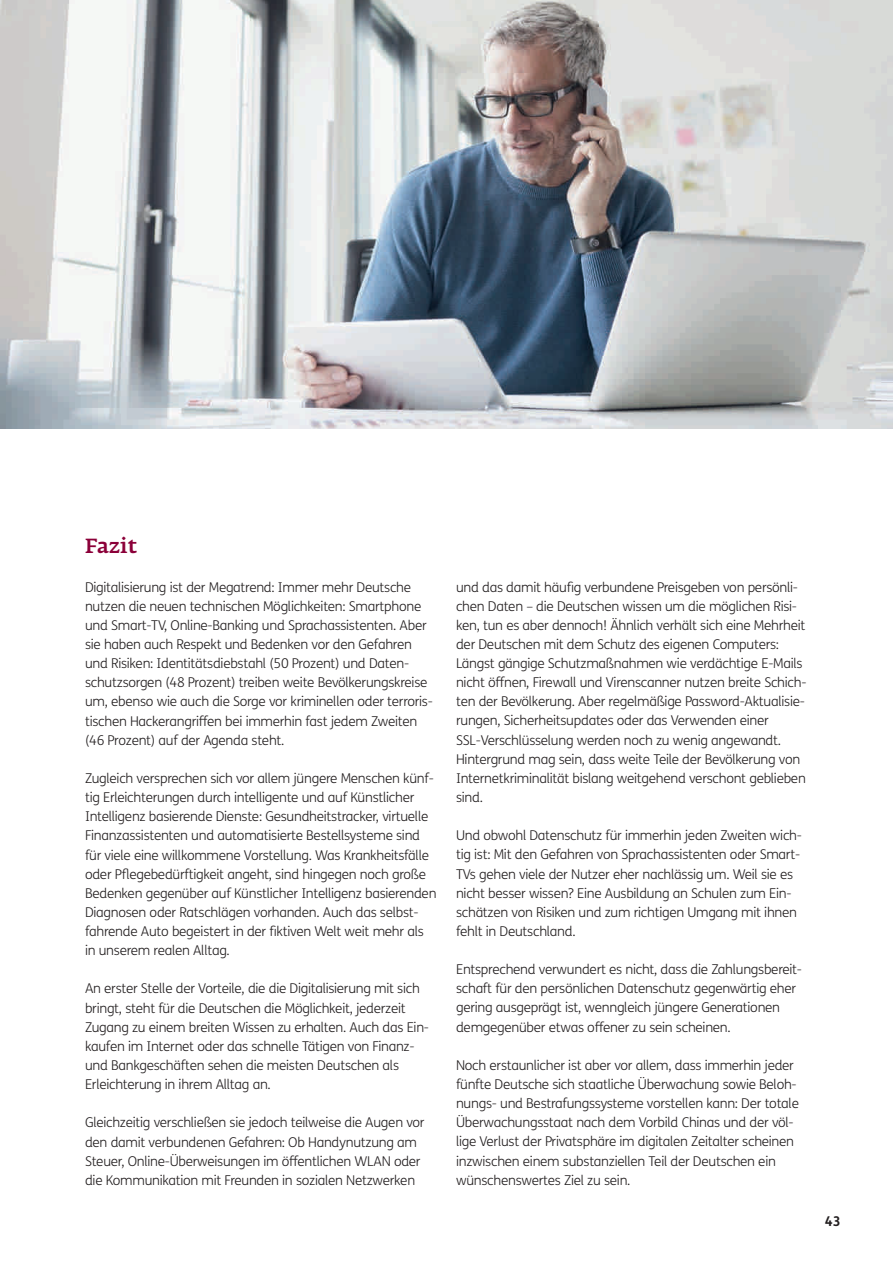
<style>
.page{position:relative;width:893px;height:1263px;background:#fff}
.page>*{position:absolute;margin:0;border:0;box-sizing:border-box;transform-origin:0 0}
.t1{font:500 20.25px "Fedra Serif A Pro";color:#8b0039}
.t2{font:300 13.5px/19.2px "FS Me Pro";letter-spacing:-.02em;color:#231f20}
.t3{font:700 13.5px "FS Me";color:#231f20}
</style>
<div class="page">
<img style="left:0;top:0;width:893px;height:428px">
<h1 class="t1" style="left:85px;top:533px;width:54px">Fazit</h1>
<p class="t2" style="left:85px;top:577px;width:349px">Digitalisierung ist der Megatrend: Immer mehr Deutsche nutzen die neuen technischen Möglichkeiten: Smartphone und Smart-TV, Online-Banking und Sprachassistenten. Aber sie haben auch Respekt und Bedenken vor den Gefahren und Risiken: Identitätsdiebstahl (50 Prozent) und Daten&shy;schutzsorgen (48 Prozent) treiben weite Bevölkerungskreise um, ebenso wie auch die Sorge vor kriminellen oder terroris&shy;tischen Hackerangriffen bei immerhin fast jedem Zweiten (46 Prozent) auf der Agenda steht.</p>
<p class="t2" style="left:85px;top:768px;width:353px">Zugleich versprechen sich vor allem jüngere Menschen künf&shy;tig Erleichterungen durch intelligente und auf Künstlicher Intelligenz basierende Dienste: Gesundheitstracker, virtuelle Finanzassistenten und automatisierte Bestellsysteme sind für viele eine willkommene Vorstellung. Was Krankheitsfälle oder Pflegebedürftigkeit angeht, sind hingegen noch große Bedenken gegenüber auf Künstlicher Intelligenz basierenden Diagnosen oder Ratschlägen vorhanden. Auch das selbst&shy;fahrende Auto begeistert in der fiktiven Welt weit mehr als in unserem realen Alltag.</p>
<p class="t2" style="left:85px;top:979px;width:346px">An erster Stelle der Vorteile, die die Digitalisierung mit sich bringt, steht für die Deutschen die Möglichkeit, jederzeit Zugang zu einem breiten Wissen zu erhalten. Auch das Ein&shy;kaufen im Internet oder das schnelle Tätigen von Finanz&shy;und Bankgeschäften sehen die meisten Deutschen als Erleichterung in ihrem Alltag an.</p>
<p class="t2" style="left:85px;top:1113px;width:341px">Gleichzeitig verschließen sie jedoch teilweise die Augen vor den damit verbundenen Gefahren: Ob Handynutzung am Steuer, Online-Überweisungen im öffentlichen WLAN oder die Kommunikation mit Freunden in sozialen Netzwerken</p>
<p class="t2" style="left:456px;top:577px;width:352px">und das damit häufig verbundene Preisgeben von persönli&shy;chen Daten – die Deutschen wissen um die möglichen Risi&shy;ken, tun es aber dennoch! Ähnlich verhält sich eine Mehrheit der Deutschen mit dem Schutz des eigenen Computers:<br>Längst gängige Schutzmaßnahmen wie verdächtige E-Mails nicht öffnen, Firewall und Virenscanner nutzen breite Schich&shy;ten der Bevölkerung. Aber regelmäßige Password-Aktualisie&shy;rungen, Sicherheitsupdates oder das Verwenden einer SSL-Verschlüsselung werden noch zu wenig angewandt.<br>Hintergrund mag sein, dass weite Teile der Bevölkerung von Internetkriminalität bislang weitgehend verschont geblieben sind.</p>
<p class="t2" style="left:456px;top:825px;width:347px">Und obwohl Datenschutz für immerhin jeden Zweiten wich&shy;tig ist: Mit den Gefahren von Sprachassistenten oder Smart-TVs gehen viele der Nutzer eher nachlässig um. Weil sie es nicht besser wissen? Eine Ausbildung an Schulen zum Ein&shy;schätzen von Risiken und zum richtigen Umgang mit ihnen fehlt in Deutschland.</p>
<p class="t2" style="left:456px;top:959px;width:347px">Entsprechend verwundert es nicht, dass die Zahlungsbereit&shy;schaft für den persönlichen Datenschutz gegenwärtig eher gering ausgeprägt ist, wenngleich jüngere Generationen demgegenüber etwas offener zu sein scheinen.</p>
<p class="t2" style="left:456px;top:1055px;width:344px">Noch erstaunlicher ist aber vor allem, dass immerhin jeder fünfte Deutsche sich staatliche Überwachung sowie Beloh&shy;nungs- und Bestrafungssysteme vorstellen kann: Der totale Überwachungsstaat nach dem Vorbild Chinas und der völ&shy;lige Verlust der Privatsphäre im digitalen Zeitalter scheinen inzwischen einem substanziellen Teil der Deutschen ein wünschenswertes Ziel zu sein.</p>
<p class="t3" style="left:825px;top:1211px;width:17px">43</p>
</div>
